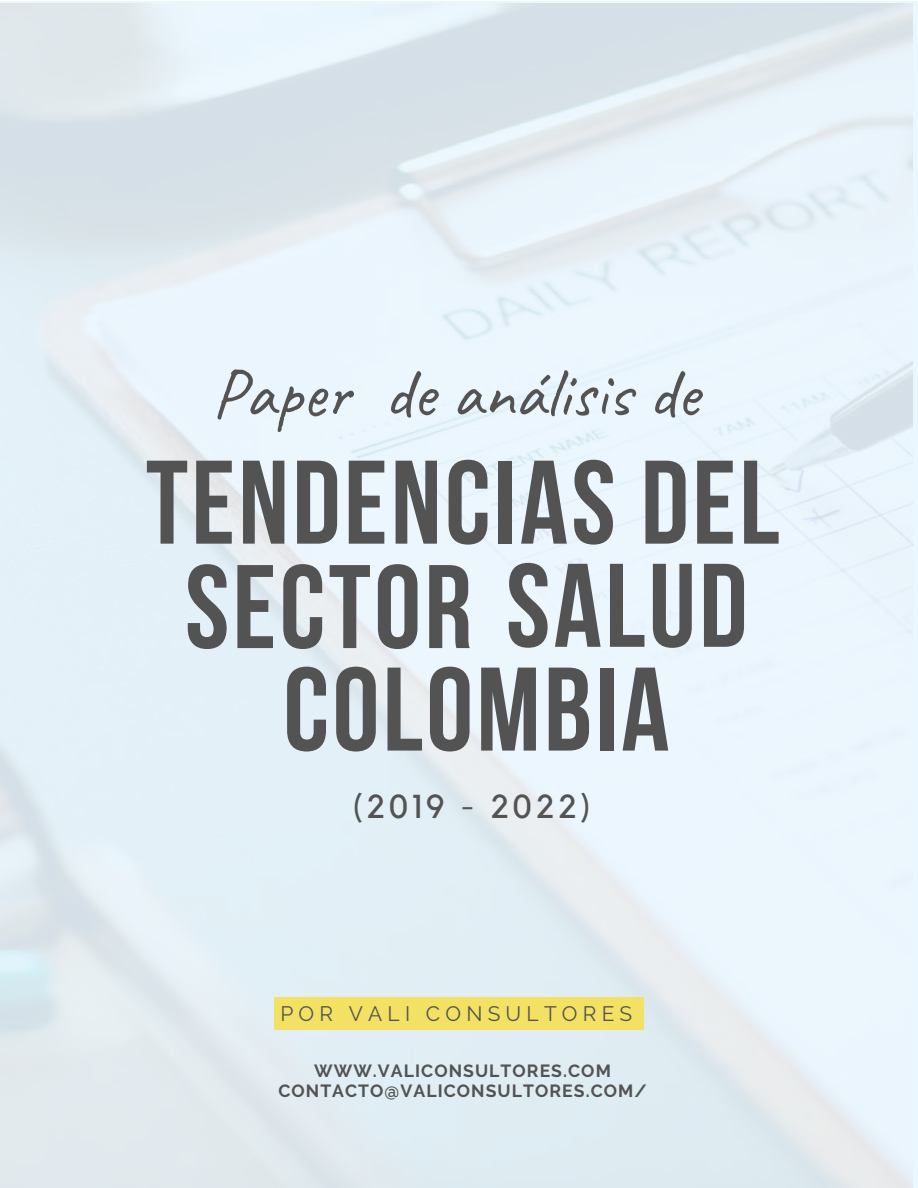
<style>
.page{position:relative;width:918px;height:1188px;background:#fff}
.page>*{position:absolute;margin:0;border:0;box-sizing:border-box;transform-origin:0 0}
.t1{font:70.35px "Caveat";color:#535353}
.t2{font:33px "Kollektif";letter-spacing:.12em;color:#535353}
.t3{font:20.85px "Raleway";letter-spacing:.25em;color:#535353}
.t4{font:700 17.55px/19.8px "Raleway";letter-spacing:.06em;color:#535353;text-align:center}
</style>
<div class="page">
<img style="left:0;top:3px;width:913px;height:1185px">
<div style="left:274px;top:997px;width:370px;height:33px;background:#f2e162"></div>
<svg style="left:147px;top:461px;width:40px;height:83px;background:#a6acb0"></svg>
<svg style="left:196px;top:461px;width:36px;height:83px;background:#8d8e90"></svg>
<svg style="left:243px;top:461px;width:41px;height:83px;background:#77797a"></svg>
<svg style="left:297px;top:461px;width:40px;height:83px;background:#7e8184"></svg>
<svg style="left:349px;top:461px;width:35px;height:83px;background:#8d9194"></svg>
<svg style="left:396px;top:461px;width:41px;height:83px;background:#787a7c"></svg>
<svg style="left:449px;top:460px;width:38px;height:85px;background:#919598"></svg>
<div style="left:499px;top:461px;width:13px;height:83px;background:#535353"></div>
<svg style="left:521px;top:461px;width:46px;height:83px;background:#95999d"></svg>
<svg style="left:574px;top:460px;width:39px;height:85px;background:#93989b"></svg>
<svg style="left:645px;top:461px;width:41px;height:83px;background:#818486"></svg>
<svg style="left:697px;top:461px;width:36px;height:83px;background:#8e9295"></svg>
<svg style="left:744px;top:461px;width:35px;height:83px;background:#a4aaae"></svg>
<svg style="left:188px;top:564px;width:39px;height:85px;background:#909598"></svg>
<svg style="left:237px;top:565px;width:36px;height:83px;background:#8a8e91"></svg>
<svg style="left:283px;top:564px;width:39px;height:85px;background:#919395"></svg>
<svg style="left:330px;top:565px;width:40px;height:83px;background:#aaaeb1"></svg>
<svg style="left:378px;top:564px;width:39px;height:85px;background:#838789"></svg>
<svg style="left:429px;top:565px;width:41px;height:83px;background:#808486"></svg>
<svg style="left:509px;top:563px;width:39px;height:85px;background:#93989b"></svg>
<svg style="left:555px;top:564px;width:46px;height:83px;background:#959a9d"></svg>
<svg style="left:610px;top:564px;width:34px;height:83px;background:#a3a9ad"></svg>
<svg style="left:653px;top:564px;width:39px;height:84px;background:#868a8d"></svg>
<svg style="left:704px;top:564px;width:40px;height:83px;background:#7e8183"></svg>
<svg style="left:287px;top:667px;width:39px;height:85px;background:#8f9497"></svg>
<svg style="left:336px;top:667px;width:40px;height:85px;background:#828587"></svg>
<svg style="left:388px;top:668px;width:34px;height:83px;background:#a4a7a8"></svg>
<svg style="left:430px;top:667px;width:40px;height:85px;background:#858789"></svg>
<svg style="left:481px;top:668px;width:55px;height:83px;background:#787b7d"></svg>
<svg style="left:549px;top:668px;width:40px;height:83px;background:#7a7d7f"></svg>
<div style="left:600px;top:668px;width:13px;height:83px;background:#535353"></div>
<svg style="left:623px;top:668px;width:45px;height:83px;background:#93989b"></svg>
<svg style="left:250px;top:386px;width:104px;height:46px;background:#c9d1d7"></svg>
<svg style="left:576px;top:378px;width:60px;height:38px;background:#c8d1d7"></svg>
<h1 class="t1" style="left:211px;top:349px;width:35px">P</h1>
<h1 class="t1" style="left:384px;top:349px;width:316px">de análi de</h1>
<h2 class="t2" style="left:354px;top:787px;width:238px">(2019 - 2022)</h2>
<p class="t3" style="left:280px;top:1002px;width:353px">POR VALI CONSULTORES</p>
<p class="t4" style="left:278px;top:1061px;width:370px">WWW.VALICONSULTORES.COM<br>CONTACTO@VALICONSULTORES.COM/</p>
</div>
